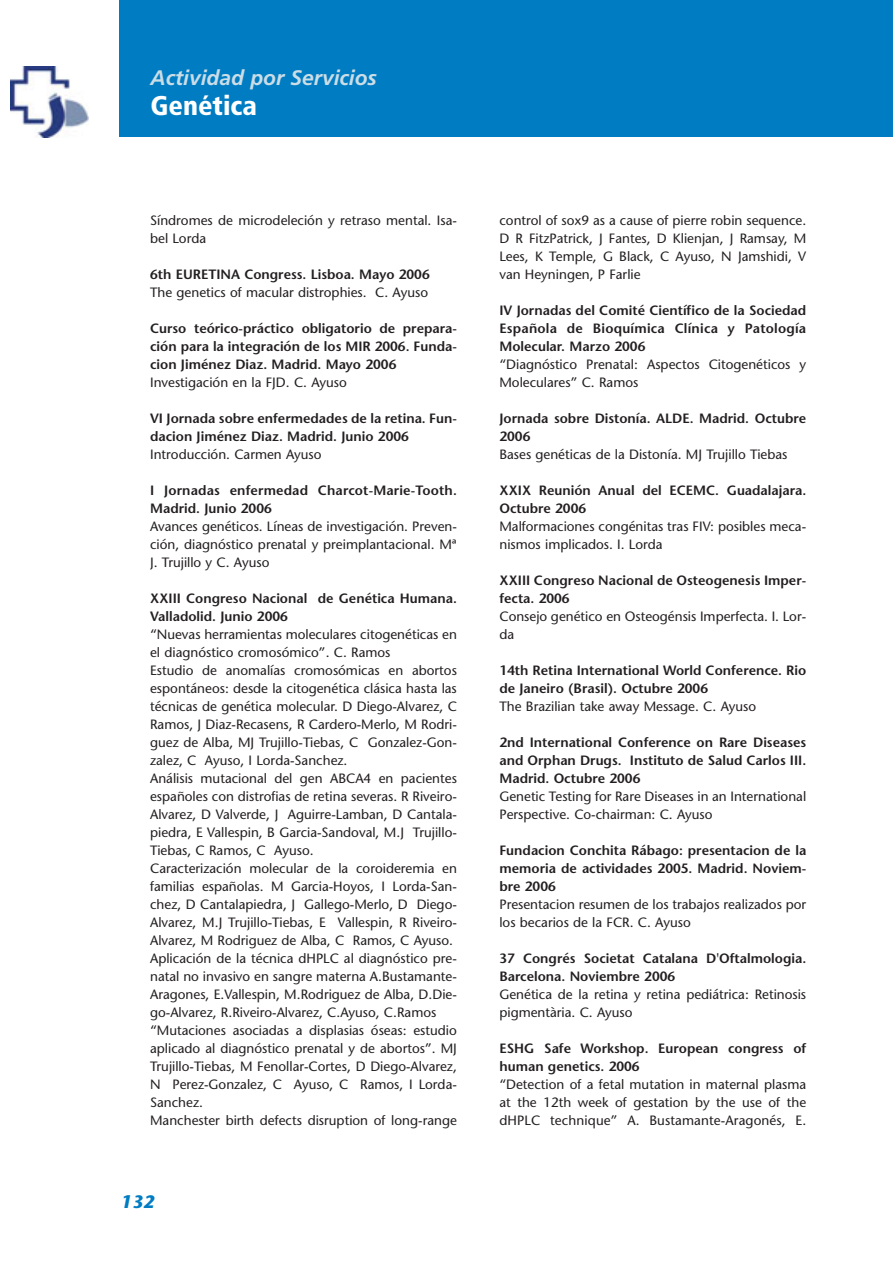
<style>
.page{position:relative;width:893px;height:1263px;background:#fff}
.page>*{position:absolute;margin:0;border:0;box-sizing:border-box;transform-origin:0 0}
.t1{font:900 condensed 27px "Frutiger";color:#fff}
.t2{font:italic 700 21px "Frutiger";color:#cbdde6}
.t3{font:italic 700 18px "Stone Sans";color:#007cc2}
.t4{font:13.5px/18px "Stone Sans";color:#231f20}
.t5{font:600 13.5px/18px "Stone Sans";color:#231f20}
</style>
<div class="page">
<div style="left:119px;top:1px;width:774px;height:136px;background:#007cc2"></div>
<img style="left:10px;top:66px;width:78px;height:72px">
<h2 class="t2" style="left:151px;top:69px;width:228px">Actividad por Servicios</h2>
<h1 class="t1" style="left:151px;top:94px;width:108px">Genética</h1>
<p class="t4" style="left:150px;top:212px;width:308px">Síndromes de microdeleción y retraso mental. Isa&shy;bel Lorda</p>
<p class="t5" style="left:150px;top:266px;width:281px">6th EURETINA Congress. Lisboa. Mayo 2006</p>
<p class="t4" style="left:150px;top:284px;width:279px">The genetics of macular distrophies. C. Ayuso</p>
<p class="t5" style="left:150px;top:320px;width:308px;text-align:justify">Curso teórico-práctico obligatorio de prepara&shy;ción para la integración de los MIR 2006. Funda&shy;cion Jiménez Diaz. Madrid. Mayo 2006</p>
<p class="t4" style="left:150px;top:374px;width:198px">Investigación en la FJD. C. Ayuso</p>
<p class="t5" style="left:150px;top:410px;width:308px">VI Jornada sobre enfermedades de la retina. Fun&shy;dacion Jiménez Diaz. Madrid. Junio 2006</p>
<p class="t4" style="left:150px;top:446px;width:173px">Introducción. Carmen Ayuso</p>
<p class="t5" style="left:150px;top:482px;width:308px">I Jornadas enfermedad Charcot-Marie-Tooth.<br>Madrid. Junio 2006</p>
<p class="t4" style="left:150px;top:518px;width:308px;text-align:justify">Avances genéticos. Líneas de investigación. Preven&shy;ción, diagnóstico prenatal y preimplantacional. Mª J. Trujillo y C. Ayuso</p>
<p class="t5" style="left:150px;top:590px;width:308px">XXIII Congreso Nacional de Genética Humana.<br>Valladolid. Junio 2006</p>
<p class="t4" style="left:150px;top:626px;width:308px">“Nuevas herramientas moleculares citogenéticas en el diagnóstico cromosómico”. C. Ramos<br>Estudio de anomalías cromosómicas en abortos espontáneos: desde la citogenética clásica hasta las técnicas de genética molecular. D Diego-Alvarez, C Ramos, J Diaz-Recasens, R Cardero-Merlo, M Rodri&shy;guez de Alba, MJ Trujillo-Tiebas, C Gonzalez-Gon&shy;zalez, C Ayuso, I Lorda-Sanchez.<br>Análisis mutacional del gen ABCA4 en pacientes españoles con distrofias de retina severas. R Riveiro-Alvarez, D Valverde, J Aguirre-Lamban, D Cantala&shy;piedra, E Vallespin, B Garcia-Sandoval, M.J Trujillo-Tiebas, C Ramos, C Ayuso.<br>Caracterización molecular de la coroideremia en familias españolas. M Garcia-Hoyos, I Lorda-San&shy;chez, D Cantalapiedra, J Gallego-Merlo, D Diego-Alvarez, M.J Trujillo-Tiebas, E Vallespin, R Riveiro-Alvarez, M Rodriguez de Alba, C Ramos, C Ayuso.<br>Aplicación de la técnica dHPLC al diagnóstico pre&shy;natal no invasivo en sangre materna A.Bustamante-Aragones, E.Vallespin, M.Rodriguez de Alba, D.Die&shy;go-Alvarez, R.Riveiro-Alvarez, C.Ayuso, C.Ramos “Mutaciones asociadas a displasias óseas: estudio aplicado al diagnóstico prenatal y de abortos”. MJ Trujillo-Tiebas, M Fenollar-Cortes, D Diego-Alvarez, N Perez-Gonzalez, C Ayuso, C Ramos, I Lorda-Sanchez.<br>Manchester birth defects disruption of long-range</p>
<h3 class="t3" style="left:120px;top:1194px;width:36px">132</h3>
<p class="t4" style="left:499px;top:212px;width:308px;text-align:justify">control of sox9 as a cause of pierre robin sequence.<br>D R FitzPatrick, J Fantes, D Klienjan, J Ramsay, M Lees, K Temple, G Black, C Ayuso, N Jamshidi, V van Heyningen, P Farlie</p>
<p class="t5" style="left:499px;top:302px;width:308px;text-align:justify">IV Jornadas del Comité Científico de la Sociedad Española de Bioquímica Clínica y Patología Molecular. Marzo 2006</p>
<p class="t4" style="left:499px;top:356px;width:308px">“Diagnóstico Prenatal: Aspectos Citogenéticos y<br>Moleculares” C. Ramos</p>
<p class="t5" style="left:499px;top:410px;width:308px">Jornada sobre Distonía. ALDE. Madrid. Octubre<br>2006</p>
<p class="t4" style="left:499px;top:446px;width:289px">Bases genéticas de la Distonía. MJ Trujillo Tiebas</p>
<p class="t5" style="left:499px;top:482px;width:308px">XXIX Reunión Anual del ECEMC. Guadalajara.<br>Octubre 2006</p>
<p class="t4" style="left:499px;top:518px;width:308px">Malformaciones congénitas tras FIV: posibles meca&shy;nismos implicados. I. Lorda</p>
<p class="t5" style="left:499px;top:572px;width:308px">XXIII Congreso Nacional de Osteogenesis Imper&shy;fecta. 2006</p>
<p class="t4" style="left:499px;top:608px;width:308px">Consejo genético en Osteogénsis Imperfecta. I. Lor&shy;da</p>
<p class="t5" style="left:499px;top:662px;width:308px">14th Retina International World Conference. Rio de Janeiro (Brasil). Octubre 2006</p>
<p class="t4" style="left:499px;top:698px;width:258px">The Brazilian take away Message. C. Ayuso</p>
<p class="t5" style="left:499px;top:734px;width:308px;text-align:justify">2nd International Conference on Rare Diseases and Orphan Drugs. Instituto de Salud Carlos III.<br>Madrid. Octubre 2006</p>
<p class="t4" style="left:499px;top:788px;width:308px">Genetic Testing for Rare Diseases in an International<br>Perspective. Co-chairman: C. Ayuso</p>
<p class="t5" style="left:499px;top:842px;width:308px;text-align:justify">Fundacion Conchita Rábago: presentacion de la memoria de actividades 2005. Madrid. Noviem&shy;bre 2006</p>
<p class="t4" style="left:499px;top:896px;width:308px">Presentacion resumen de los trabajos realizados por los becarios de la FCR. C. Ayuso</p>
<p class="t5" style="left:499px;top:950px;width:308px">37 Congrés Societat Catalana D'Oftalmologia.<br>Barcelona. Noviembre 2006</p>
<p class="t4" style="left:499px;top:986px;width:308px">Genética de la retina y retina pediátrica: Retinosis pigmentària. C. Ayuso</p>
<p class="t5" style="left:499px;top:1040px;width:308px">ESHG Safe Workshop. European congress of human genetics. 2006</p>
<p class="t4" style="left:499px;top:1076px;width:308px;text-align:justify">“Detection of a fetal mutation in maternal plasma at the 12th week of gestation by the use of the dHPLC technique” A. Bustamante-Aragonés, E.</p>
</div>
